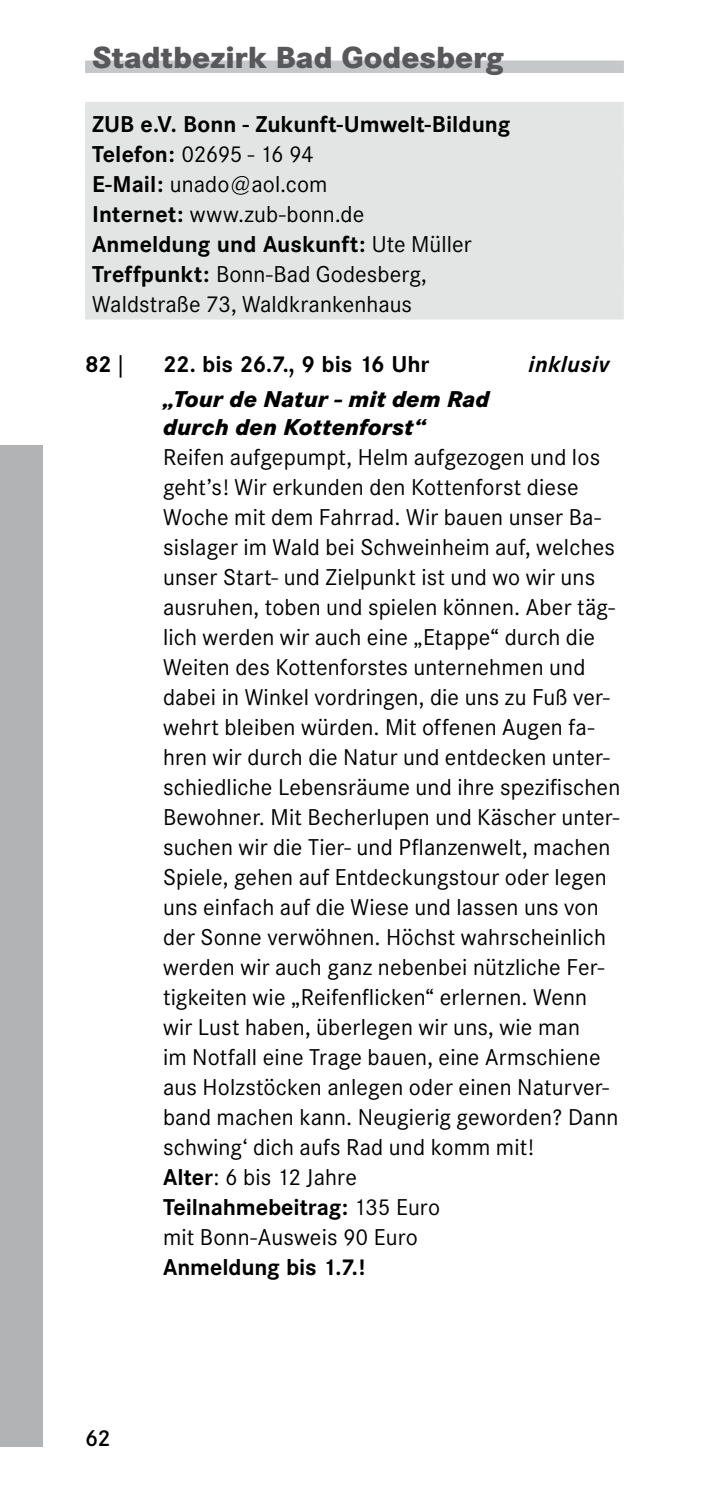
<style>
.page{position:relative;width:709px;height:1489px;background:#fff}
.page>*{position:absolute;margin:0;border:0;box-sizing:border-box;transform-origin:0 0}
.t1{font:800 30px "Corporate SBQ";color:#58585a}
.t2{font:22.5px/30px "Corporate SBQ";letter-spacing:.005em;color:#000}
.t3{font:italic 800 22.5px/27.5px "Corporate SBQ";letter-spacing:.005em;color:#000}
.t4{font:700 22.5px "Corporate SBQ";letter-spacing:-.005em;color:#000}
.t5{font:italic 700 22.5px "Corporate SBQ";letter-spacing:.015em;color:#000}
.t6{font:500 22.5px "Corporate SBQ";color:#000}
.s1{font-weight:700}
</style>
<div class="page">
<div style="left:0;top:445px;width:43px;height:1001px;background:#b1b3b4"></div>
<div style="left:85px;top:60px;width:539px;height:13px;background:#c6c7c8"></div>
<div style="left:85px;top:102px;width:539px;height:37px;background:#e3e4e4"></div>
<div style="left:85px;top:132px;width:539px;height:37px;background:#e3e4e4"></div>
<div style="left:85px;top:162px;width:539px;height:37px;background:#e3e4e4"></div>
<div style="left:85px;top:192px;width:539px;height:37px;background:#e3e4e4"></div>
<div style="left:85px;top:222px;width:539px;height:37px;background:#e3e4e4"></div>
<div style="left:85px;top:252px;width:539px;height:37px;background:#e3e4e4"></div>
<div style="left:85px;top:282px;width:539px;height:37px;background:#e3e4e4"></div>
<h1 class="t1" style="left:92px;top:38px;width:413px">Stadtbezirk Bad Godesberg</h1>
<p class="t2" style="left:92px;top:110px;width:420px"><span class="s1">ZUB e.V. Bonn - Zukunft-Umwelt-Bildung<br>Telefon:</span> 02695 - 16 94<br><span class="s1">E-Mail:</span> unado@aol.com<br><span class="s1">Internet:</span> www.zub-bonn.de<br><span class="s1">Anmeldung und Auskunft:</span> Ute Müller<br><span class="s1">Treffpunkt:</span> Bonn-Bad Godesberg,<br>Waldstraße 73, Waldkrankenhaus</p>
<p class="t4" style="left:85px;top:351px;width:40px">82 |</p>
<p class="t4" style="left:163px;top:351px;width:268px">22. bis 26.7., 9 bis 16 Uhr</p>
<p class="t5" style="left:528px;top:350px;width:83px">inklusiv</p>
<p class="t3" style="left:163px;top:385px;width:328px">„Tour de Natur - mit dem Rad durch den Kottenforst“</p>
<p class="t2" style="left:163px;top:442px;width:459px">Reifen aufgepumpt, Helm aufgezogen und los geht’s! Wir erkunden den Kottenforst diese Woche mit dem Fahrrad. Wir bauen unser Ba&shy;sislager im Wald bei Schweinheim auf, welches unser Start- und Zielpunkt ist und wo wir uns ausruhen, toben und spielen können. Aber täg&shy;lich werden wir auch eine „Etappe“ durch die Weiten des Kottenforstes unternehmen und dabei in Winkel vordringen, die uns zu Fuß ver&shy;wehrt bleiben würden. Mit offenen Augen fa&shy;hren wir durch die Natur und entdecken unter&shy;schiedliche Lebensräume und ihre spezifischen Bewohner. Mit Becherlupen und Käscher unter&shy;suchen wir die Tier- und Pflanzenwelt, machen Spiele, gehen auf Entdeckungstour oder legen uns einfach auf die Wiese und lassen uns von der Sonne verwöhnen. Höchst wahrscheinlich werden wir auch ganz nebenbei nützliche Fer&shy;tigkeiten wie „Reifenflicken“ erlernen. Wenn wir Lust haben, überlegen wir uns, wie man<br>im Notfall eine Trage bauen, eine Armschiene aus Holzstöcken anlegen oder einen Naturver&shy;band machen kann. Neugierig geworden? Dann schwing‘ dich aufs Rad und komm mit!<br><span class="s1">Alter</span>: 6 bis 12 Jahre<br><span class="s1">Teilnahmebeitrag:</span> 135 Euro<br>mit Bonn-Ausweis 90 Euro</p>
<p class="t4" style="left:163px;top:1253px;width:203px">Anmeldung bis 1.7.!</p>
<p class="t6" style="left:85px;top:1424px;width:27px">62</p>
</div>
